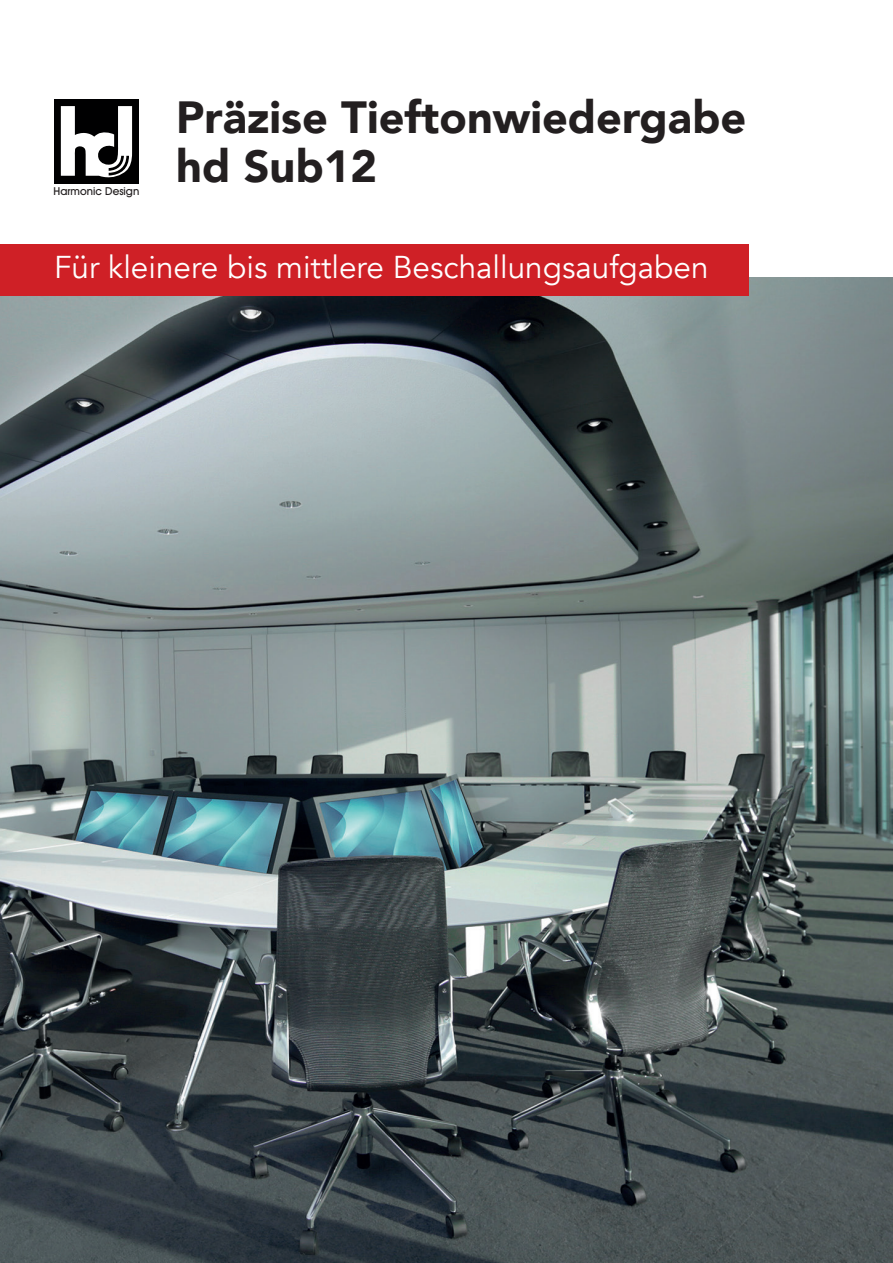
<style>
.page{position:relative;width:893px;height:1263px;background:#fff}
.page>*{position:absolute;margin:0;border:0;box-sizing:border-box;transform-origin:0 0}
.t1{font:900 45px/49.5px "Avenir";color:#231f20}
.t2{font:31.5px "Avenir";color:#fff}
.t3{font:500 10.95px "Avant Garde IT Cby BT";color:#231f20}
</style>
<div class="page">
<img style="left:0;top:277px;width:893px;height:986px">
<div style="left:54px;top:99px;width:85px;height:84px;background:#000001"></div>
<svg style="left:61px;top:106px;width:71px;height:72px"></svg>
<div style="left:0;top:244px;width:749px;height:51px;background:#cf2026"></div>
<p class="t3" style="left:54px;top:184px;width:87px">Harmonic Design</p>
<h1 class="t1" style="left:176px;top:91px;width:572px">Präzise Tieftonwiedergabe hd Sub12</h1>
<p class="t2" style="left:54px;top:248px;width:656px">Für kleinere bis mittlere Beschallungsaufgaben</p>
</div>
